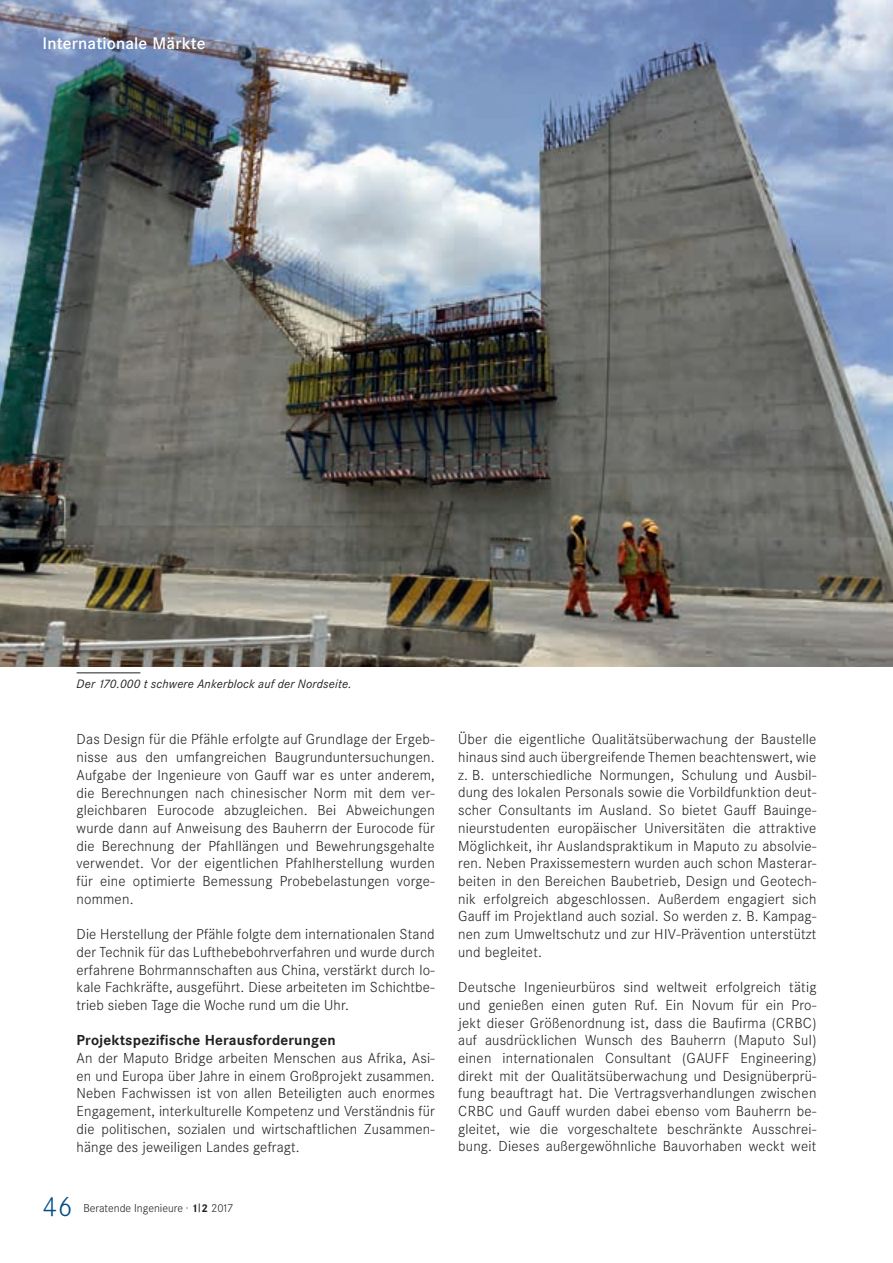
<style>
.page{position:relative;width:893px;height:1263px;background:#fff}
.page>*{position:absolute;margin:0;border:0;box-sizing:border-box;transform-origin:0 0}
.t1{font:300 27px "Corporate SBQ";color:#014e84}
.t2{font:500 16.5px "Corporate SBQ";letter-spacing:.01em;color:#fff}
.t3{font:300 14.25px/17.7px "Corporate SBQ";letter-spacing:.015em;color:#231f20;text-align:justify}
.t4{font:700 14.25px "Corporate SBQ";letter-spacing:.01em;color:#231f20}
.t5{font:italic 12px "Corporate SBQ";letter-spacing:.015em;color:#231f20}
.t6{font:300 11.25px "Corporate SBQ";color:#231f20}
.s1{font-weight:700;font-size:10.95px}
</style>
<div class="page">
<img style="left:0;top:0;width:893px;height:666px">
<hr style="left:77px;top:673px;width:63px;height:1px;background:#231f20">
<p class="t2" style="left:43px;top:33px;width:165px">Internationale Märkte</p>
<p class="t5" style="left:77px;top:677px;width:277px">Der 170.000 t schwere Ankerblock auf der Nordseite.</p>
<p class="t3" style="left:77px;top:731px;width:360px">Das Design für die Pfähle erfolgte auf Grundlage der Ergeb&shy;nisse aus den umfangreichen Baugrunduntersuchungen.<br>Aufgabe der Ingenieure von Gauff war es unter anderem, die Berechnungen nach chinesischer Norm mit dem ver&shy;gleichbaren Eurocode abzugleichen. Bei Abweichungen wurde dann auf Anweisung des Bauherrn der Eurocode für die Berechnung der Pfahllängen und Bewehrungsgehalte verwendet. Vor der eigentlichen Pfahlherstellung wurden für eine optimierte Bemessung Probebelastungen vorge&shy;nommen.</p>
<p class="t3" style="left:77px;top:925px;width:360px">Die Herstellung der Pfähle folgte dem internationalen Stand der Technik für das Lufthebebohrverfahren und wurde durch erfahrene Bohrmannschaften aus China, verstärkt durch lo&shy;kale Fachkräfte, ausgeführt. Diese arbeiteten im Schichtbe&shy;trieb sieben Tage die Woche rund um die Uhr.</p>
<p class="t4" style="left:77px;top:1032px;width:261px">Projektspezifische Herausforderungen</p>
<p class="t3" style="left:77px;top:1049px;width:360px">An der Maputo Bridge arbeiten Menschen aus Afrika, Asi&shy;en und Europa über Jahre in einem Großprojekt zusammen.<br>Neben Fachwissen ist von allen Beteiligten auch enormes Engagement, interkulturelle Kompetenz und Verständnis für die politischen, sozialen und wirtschaftlichen Zusammen&shy;hänge des jeweiligen Landes gefragt.</p>
<h1 class="t1" style="left:43px;top:1191px;width:31px">46</h1>
<p class="t6" style="left:83px;top:1201px;width:151px">Beratende Ingenieure · <span class="s1">1</span><sup>|</sup><span class="s1">2</span> 2017</p>
<p class="t3" style="left:458px;top:731px;width:360px">Über die eigentliche Qualitätsüberwachung der Baustelle hinaus sind auch übergreifende Themen beachtenswert, wie z. B. unterschiedliche Normungen, Schulung und Ausbil&shy;dung des lokalen Personals sowie die Vorbildfunktion deut&shy;scher Consultants im Ausland. So bietet Gauff Bauinge&shy;nieurstudenten europäischer Universitäten die attraktive Möglichkeit, ihr Auslandspraktikum in Maputo zu absolvie&shy;ren. Neben Praxissemestern wurden auch schon Masterar&shy;beiten in den Bereichen Baubetrieb, Design und Geotech&shy;nik erfolgreich abgeschlossen. Außerdem engagiert sich Gauff im Projektland auch sozial. So werden z. B. Kampag&shy;nen zum Umweltschutz und zur HIV-Prävention unterstützt und begleitet.</p>
<p class="t3" style="left:458px;top:978px;width:360px">Deutsche Ingenieurbüros sind weltweit erfolgreich tätig und genießen einen guten Ruf. Ein Novum für ein Pro&shy;jekt dieser Größenordnung ist, dass die Baufirma (CRBC) auf ausdrücklichen Wunsch des Bauherrn (Maputo Sul) einen internationalen Consultant (GAUFF Engineering) direkt mit der Qualitätsüberwachung und Designüberprü&shy;fung beauftragt hat. Die Vertragsverhandlungen zwischen CRBC und Gauff wurden dabei ebenso vom Bauherrn be&shy;gleitet, wie die vorgeschaltete beschränkte Ausschrei&shy;bung. Dieses außergewöhnliche Bauvorhaben weckt weit</p>
</div>
